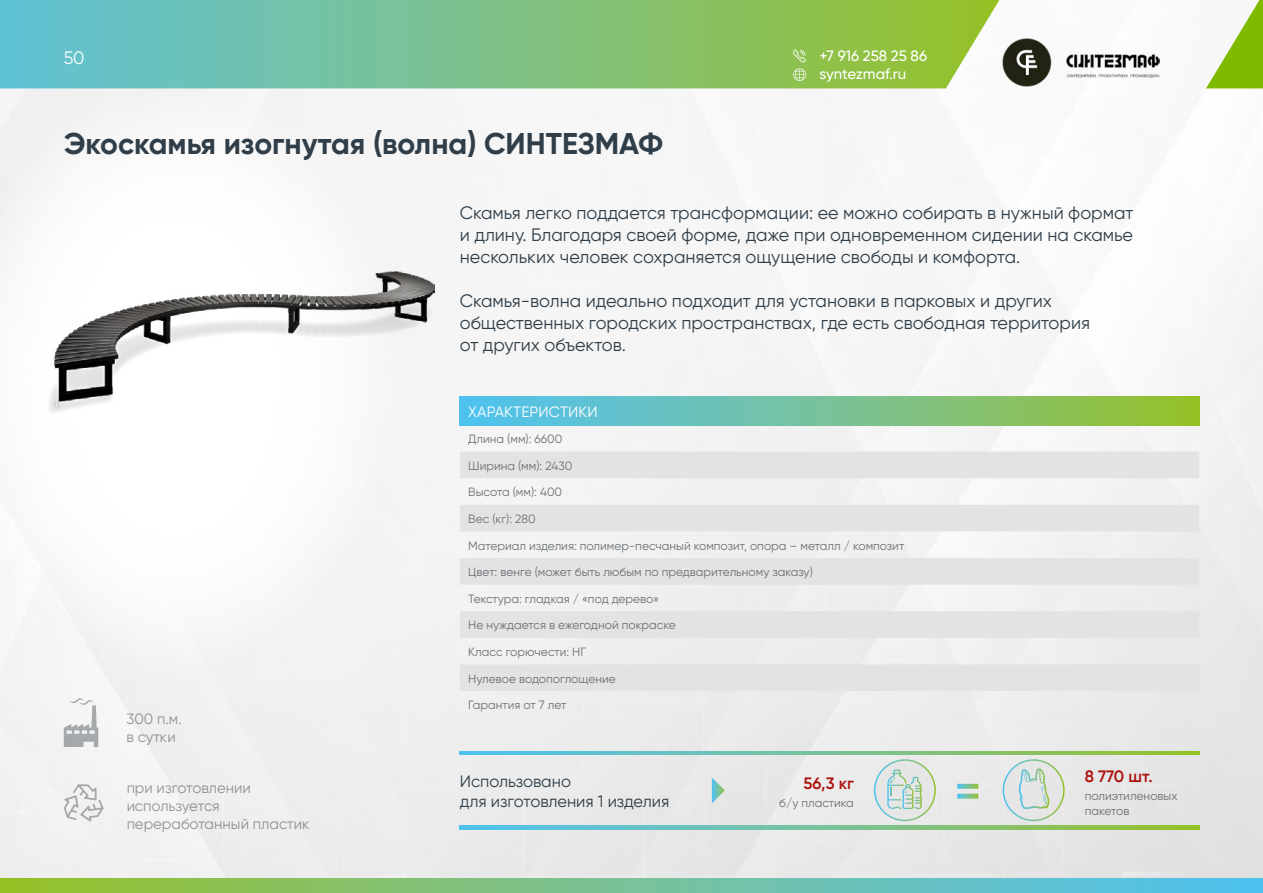
<style>
.page{position:relative;width:1263px;height:893px;background:#fff}
.page>*{position:absolute;margin:0;border:0;box-sizing:border-box;transform-origin:0 0}
.t1{font:700 30px "Gilroy";color:#303e49}
.t2{font:18px/22px "Gilroy";color:#303e49;text-align:justify}
.t3{font:18px "Gilroy";color:#fcfeff}
.t4{font:16.5px/19.8px "Gilroy";color:#303e49}
.t5{font:600 16.5px "Gilroy";color:#ad0f0a}
.t6{font:15px/18px "Gilroy";color:#989c9f}
.t7{font:500 15px/18px "Gilroy";color:#fff}
.t8{font:15px "Gilroy";letter-spacing:.01em;color:#fff}
.t9{font:12px/14.4px "Gilroy";color:#6b7176}
</style>
<div class="page">
<img style="left:0;top:0;width:1263px;height:878px">
<svg style="left:0;top:0;width:999px;height:88px;background:#7ec288"></svg>
<svg style="left:1206px;top:0;width:57px;height:88px"></svg>
<svg style="left:0;top:878px;width:1263px;height:15px;background:#76c193"></svg>
<svg style="left:0;top:86px;width:399px;height:587px"></svg>
<img style="left:983px;top:38px;width:85px;height:53px">
<img style="left:1066px;top:49px;width:94px;height:29px">
<svg style="left:793px;top:49px;width:13px;height:32px"></svg>
<div style="left:460px;top:396px;width:739px;height:29px;background:linear-gradient(to right,#53c2f8,#9ac130)"></div>
<svg style="left:460px;top:452px;width:739px;height:239px;fill:#e3e3e3"></svg>
<svg style="left:64px;top:698px;width:34px;height:49px"></svg>
<svg style="left:64px;top:784px;width:40px;height:37px"></svg>
<svg style="left:460px;top:751px;width:739px;height:4px;background:#76c194"></svg>
<svg style="left:460px;top:826px;width:739px;height:3px;background:#76c194"></svg>
<div style="left:875px;top:760px;width:60px;height:60px;background:#e6e6e6;border-radius:50%"></div>
<div style="left:874px;top:759px;width:62px;height:62px;border:2px solid #fff;border-radius:50%"></div>
<div style="left:1003px;top:760px;width:61px;height:60px;background:#e6e6e6;border-radius:50%"></div>
<div style="left:1003px;top:759px;width:61px;height:62px;border:2px solid #fff;border-radius:50%"></div>
<svg style="left:887px;top:769px;width:35px;height:40px"></svg>
<svg style="left:1019px;top:768px;width:30px;height:41px"></svg>
<svg style="left:957px;top:784px;width:21px;height:15px"></svg>
<svg style="left:712px;top:777px;width:13px;height:26px"></svg>
<img style="left:46px;top:271px;width:388px;height:144px">
<p class="t3" style="left:64px;top:47px;width:22px">50</p>
<p class="t7" style="left:820px;top:46px;width:109px">+7 916 258 25 86 syntezmaf.ru</p>
<h1 class="t1" style="left:64px;top:125px;width:601px">Экоскамья изогнутая (волна) СИНТЕЗМАФ</h1>
<p class="t6" style="left:126px;top:709px;width:57px">300 п.м. в сутки</p>
<p class="t2" style="left:460px;top:201px;width:675px">Скамья легко поддается трансформации: ее можно собирать в нужный формат и длину. Благодаря своей форме, даже при одновременном сидении на скамье нескольких человек сохраняется ощущение свободы и комфорта.</p>
<p class="t2" style="left:460px;top:290px;width:632px;text-align:left">Скамья-волна идеально подходит для установки в парковых и других общественных городских пространствах, где есть свободная территория от других объектов.</p>
<p class="t8" style="left:468px;top:402px;width:131px">ХАРАКТЕРИСТИКИ</p>
<p class="t9" style="left:468px;top:432px;width:96px">Длина (мм): 6600</p>
<p class="t9" style="left:468px;top:458px;width:106px">Ширина (мм): 2430</p>
<p class="t9" style="left:468px;top:485px;width:95px">Высота (мм): 400</p>
<p class="t9" style="left:468px;top:511px;width:69px">Вес (кг): 280</p>
<p class="t9" style="left:468px;top:538px;width:437px">Материал изделия: полимер-песчаный композит, опора – металл / композит</p>
<p class="t9" style="left:468px;top:565px;width:346px">Цвет: венге (может быть любым по предварительному заказу)</p>
<p class="t9" style="left:468px;top:591px;width:192px">Текстура: гладкая / «под дерево»</p>
<p class="t9" style="left:468px;top:618px;width:209px">Не нуждается в ежегодной покраске</p>
<p class="t9" style="left:468px;top:644px;width:119px">Класс горючести: НГ</p>
<p class="t9" style="left:468px;top:671px;width:149px">Нулевое водопоглощение</p>
<p class="t9" style="left:468px;top:698px;width:100px">Гарантия от 7 лет</p>
<p class="t6" style="left:126px;top:779px;width:185px">при изготовлении используется переработанный пластик</p>
<p class="t4" style="left:460px;top:771px;width:211px">Использовано<br>для изготовления 1 изделия</p>
<p class="t5" style="left:804px;top:773px;width:52px">56,3 кг</p>
<p class="t9" style="left:779px;top:796px;width:76px">б/у пластика</p>
<p class="t5" style="left:1085px;top:766px;width:69px">8 770 шт.</p>
<p class="t9" style="left:1085px;top:789px;width:94px">полиэтиленовых пакетов</p>
</div>
